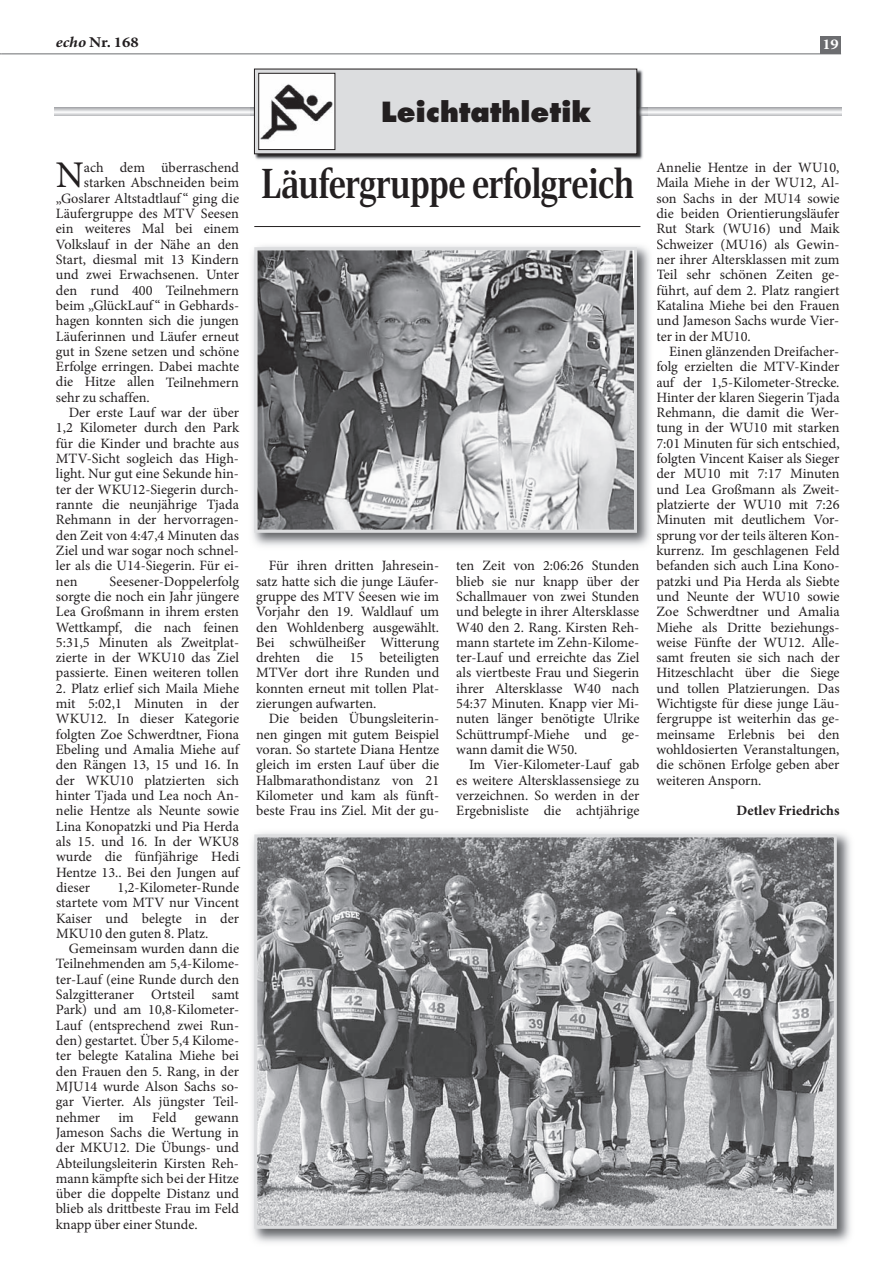
<style>
.page{position:relative;width:893px;height:1266px;background:#fff}
.page>*{position:absolute;margin:0;border:0;box-sizing:border-box;transform-origin:0 0}
.t1{font:500 42px "Rocky Cond";color:#231f20}
.t2{font:37.8px "Minion Pro";color:#231f20}
.t3{font:800 27px "Futura";color:#231f20}
.t4{font:700 15px "Minion Pro";color:#231f20;scale:1.1 1}
.t5{font:700 15px "Minion Pro";color:#fff;scale:1.1 1}
.t6{font:14.25px/15.3px "Minion Pro";color:#231f20;text-align:justify}
.t7{font:700 14.25px "Minion Pro";color:#231f20}
.s1{font-style:italic}
</style>
<div class="page">
<hr style="left:1px;top:54px;width:840px;height:1px;background:#6c6d70">
<div style="left:820px;top:37px;width:21px;height:17px;background:#6c6d70"></div>
<img style="left:252px;top:246px;width:398px;height:300px">
<img style="left:258px;top:251px;width:375px;height:278px">
<div style="left:254px;top:247px;width:383px;height:286px;border:3px solid #dcdddf"></div>
<svg style="left:54px;top:107px;width:787px;height:9px"></svg>
<img style="left:250px;top:68px;width:398px;height:92px">
<div style="left:254px;top:69px;width:383px;height:85px;background:#dcdddf"></div>
<img style="left:261px;top:75px;width:72px;height:73px">
<div style="left:259px;top:73px;width:76px;height:77px;border:1px solid #231f20"></div>
<img style="left:252px;top:832px;width:599px;height:411px">
<img style="left:258px;top:838px;width:575px;height:386px">
<div style="left:254px;top:834px;width:583px;height:394px;border:3px solid #dcdddf"></div>
<hr style="left:254px;top:226px;width:386px;height:1px;background:#231f20">
<p class="t4" style="left:56px;top:36px;width:77px"><span class="s1">echo</span> Nr. 168</p>
<p class="t5" style="left:822px;top:38px;width:16px">19</p>
<h3 class="t3" style="left:381px;top:100px;width:212px">Leichtathletik</h3>
<h2 class="t2" style="left:56px;top:161px;width:30px">N</h2>
<p class="t6" style="left:84px;top:161px;width:157px">ach dem überraschend</p>
<p class="t6" style="left:84px;top:176px;width:157px">starken Abschneiden beim</p>
<p class="t6" style="left:56px;top:192px;width:185px">„Goslarer Altstadtlauf “ ging die</p>
<p class="t6" style="left:56px;top:207px;width:185px">Läufergruppe des MTV Seesen</p>
<p class="t6" style="left:56px;top:222px;width:185px">ein weiteres Mal bei einem</p>
<p class="t6" style="left:56px;top:238px;width:185px">Volkslauf in der Nähe an den</p>
<p class="t6" style="left:56px;top:253px;width:185px">Start, diesmal mit 13 Kindern</p>
<p class="t6" style="left:56px;top:268px;width:185px">und zwei Erwachsenen. Unter</p>
<p class="t6" style="left:56px;top:284px;width:185px">den rund 400 Teilnehmern</p>
<p class="t6" style="left:56px;top:299px;width:185px">beim „GlückLauf “ in Gebhards-</p>
<p class="t6" style="left:56px;top:314px;width:185px">hagen konnten sich die jungen</p>
<p class="t6" style="left:56px;top:329px;width:185px">Läuferinnen und Läufer erneut</p>
<p class="t6" style="left:56px;top:345px;width:185px">gut in Szene setzen und schöne</p>
<p class="t6" style="left:56px;top:360px;width:185px">Erfolge erringen. Dabei machte</p>
<p class="t6" style="left:56px;top:375px;width:185px">die Hitze allen Teilnehmern</p>
<p class="t6" style="left:56px;top:391px;width:95px">sehr zu schaffen.</p>
<p class="t6" style="left:69px;top:406px;width:172px">Der erste Lauf war der über</p>
<p class="t6" style="left:56px;top:421px;width:185px">1,2 Kilometer durch den Park</p>
<p class="t6" style="left:56px;top:437px;width:185px">für die Kinder und brachte aus</p>
<p class="t6" style="left:56px;top:452px;width:185px">MTV-Sicht sogleich das High-</p>
<p class="t6" style="left:56px;top:467px;width:185px">light. Nur gut eine Sekunde hin-</p>
<p class="t6" style="left:56px;top:483px;width:185px">ter der WKU12-Siegerin durch-</p>
<p class="t6" style="left:56px;top:498px;width:185px">rannte die neunjährige Tjada</p>
<p class="t6" style="left:56px;top:513px;width:185px">Rehmann in der hervorragen-</p>
<p class="t6" style="left:56px;top:528px;width:185px">den Zeit von 4:47,4 Minuten das</p>
<p class="t6" style="left:56px;top:544px;width:185px">Ziel und war sogar noch schnel-</p>
<p class="t6" style="left:56px;top:559px;width:185px">ler als die U14-Siegerin. Für ei-</p>
<p class="t6" style="left:56px;top:574px;width:23px">nen</p>
<p class="t6" style="left:56px;top:574px;width:185px;text-indent:54px">Seesener-Doppelerfolg sorgte die noch ein Jahr jüngere Lea Großmann in ihrem ersten Wettkampf, die nach feinen 5:31,5 Minuten als Zweitplat&shy;zierte in der WKU10 das Ziel passierte. Einen weiteren tollen</p>
<p class="t6" style="left:56px;top:682px;width:185px">2. Platz erlief sich Maila Miehe mit 5:02,1 Minuten in der WKU12. In dieser Kategorie folgten Zoe Schwerdtner, Fiona Ebeling und Amalia Miehe auf den Rängen 13, 15 und 16. In der WKU10 platzierten sich hinter Tjada und Lea noch An&shy;nelie Hentze als Neunte sowie Lina Konopatzki und Pia Herda als 15. und 16. In der WKU8 wurde die fünfjährige Hedi Hentze 13.. Bei den Jungen auf dieser</p>
<p class="t6" style="left:56px;top:881px;width:185px;text-indent:62px">1,2-Kilometer-Runde startete vom MTV nur Vincent Kaiser und belegte in der MKU10 den guten 8. Platz.</p>
<p class="t6" style="left:56px;top:942px;width:185px;text-indent:13px">Gemeinsam wurden dann die Teilnehmenden am 5,4-Kilome&shy;ter-Lauf (eine Runde durch den Salzgitteraner Ortsteil samt Park) und am 10,8-Kilometer-Lauf (entsprechend zwei Run&shy;den) gestartet. Über 5,4 Kilome&shy;ter belegte Katalina Miehe bei den Frauen den 5. Rang, in der MJU14 wurde Alson Sachs so&shy;gar Vierter. Als jüngster Teil&shy;nehmer</p>
<p class="t6" style="left:118px;top:1110px;width:17px">im</p>
<p class="t6" style="left:152px;top:1110px;width:26px">Feld</p>
<p class="t6" style="left:56px;top:1110px;width:185px;text-indent:139px">gewann Jameson Sachs die Wertung in der MKU12. Die Übungs- und Abteilungsleiterin Kirsten Reh&shy;mann kämpfte sich bei der Hitze über die doppelte Distanz und blieb als drittbeste Frau im Feld knapp über einer Stunde.</p>
<h1 class="t1" style="left:262px;top:159px;width:374px">Läufergruppe erfolgreich</h1>
<p class="t6" style="left:256px;top:559px;width:185px;text-indent:13px">Für ihren dritten Jahresein&shy;satz hatte sich die junge Läufer&shy;gruppe des MTV Seesen wie im Vorjahr den 19. Waldlauf um den Wohldenberg ausgewählt.<br>Bei schwülheißer Witterung drehten die 15 beteiligten MTVer dort ihre Runden und konnten erneut mit tollen Plat&shy;zierungen aufwarten.</p>
<p class="t6" style="left:256px;top:712px;width:185px;text-indent:13px">Die beiden Übungsleiterin&shy;nen gingen mit gutem Beispiel voran. So startete Diana Hentze gleich im ersten Lauf über die Halbmarathondistanz von 21<br>Kilometer und kam als fünft&shy;beste Frau ins Ziel. Mit der gu-</p>
<p class="t6" style="left:456px;top:559px;width:185px">ten Zeit von 2:06:26 Stunden blieb sie nur knapp über der Schallmauer von zwei Stunden und belegte in ihrer Altersklasse W40 den 2. Rang. Kirsten Reh&shy;mann startete im Zehn-Kilome&shy;ter-Lauf und erreichte das Ziel als viertbeste Frau und Siegerin ihrer Altersklasse W40 nach 54:37 Minuten. Knapp vier Mi&shy;nuten länger benötigte Ulrike Schüttrumpf-Miehe und ge&shy;wann damit die W50.</p>
<p class="t6" style="left:456px;top:758px;width:185px;text-indent:13px">Im Vier-Kilometer-Lauf gab es weitere Altersklassensiege zu verzeichnen. So werden in der Ergebnisliste die achtjährige</p>
<p class="t6" style="left:656px;top:161px;width:185px">Annelie Hentze in der WU10, Maila Miehe in der WU12, Al&shy;son Sachs in der MU14 sowie die beiden Orientierungsläufer Rut Stark (WU16) und Maik Schweizer (MU16) als Gewin&shy;ner ihrer Altersklassen mit zum Teil sehr schönen Zeiten ge&shy;führt, auf dem 2. Platz rangiert Katalina Miehe bei den Frauen und Jameson Sachs wurde Vier&shy;ter in der MU10.</p>
<p class="t6" style="left:656px;top:345px;width:185px;text-indent:13px">Einen glänzenden Dreifacher&shy;folg erzielten die MTV-Kinder auf der 1,5-Kilometer-Strecke.<br>Hinter der klaren Siegerin Tjada Rehmann, die damit die Wer&shy;tung in der WU10 mit starken 7:01 Minuten für sich entschied, folgten Vincent Kaiser als Sieger der MU10 mit 7:17 Minuten und Lea Großmann als Zweit&shy;platzierte der WU10 mit 7:26<br>Minuten mit deutlichem Vor&shy;sprung vor der teils älteren Kon&shy;kurrenz. Im geschlagenen Feld befanden sich auch Lina Kono&shy;patzki und Pia Herda als Siebte und Neunte der WU10 sowie Zoe Schwerdtner und Amalia Miehe als Dritte beziehungs&shy;weise Fünfte der WU12. Alle&shy;samt freuten sie sich nach der Hitzeschlacht über die Siege und tollen Platzierungen. Das Wichtigste für diese junge Läu&shy;fergruppe ist weiterhin das ge&shy;meinsame Erlebnis bei den wohldosierten Veranstaltungen, die schönen Erfolge geben aber weiteren Ansporn.</p>
<p class="t7" style="left:737px;top:805px;width:104px">Detlev Friedrichs</p>
</div>
